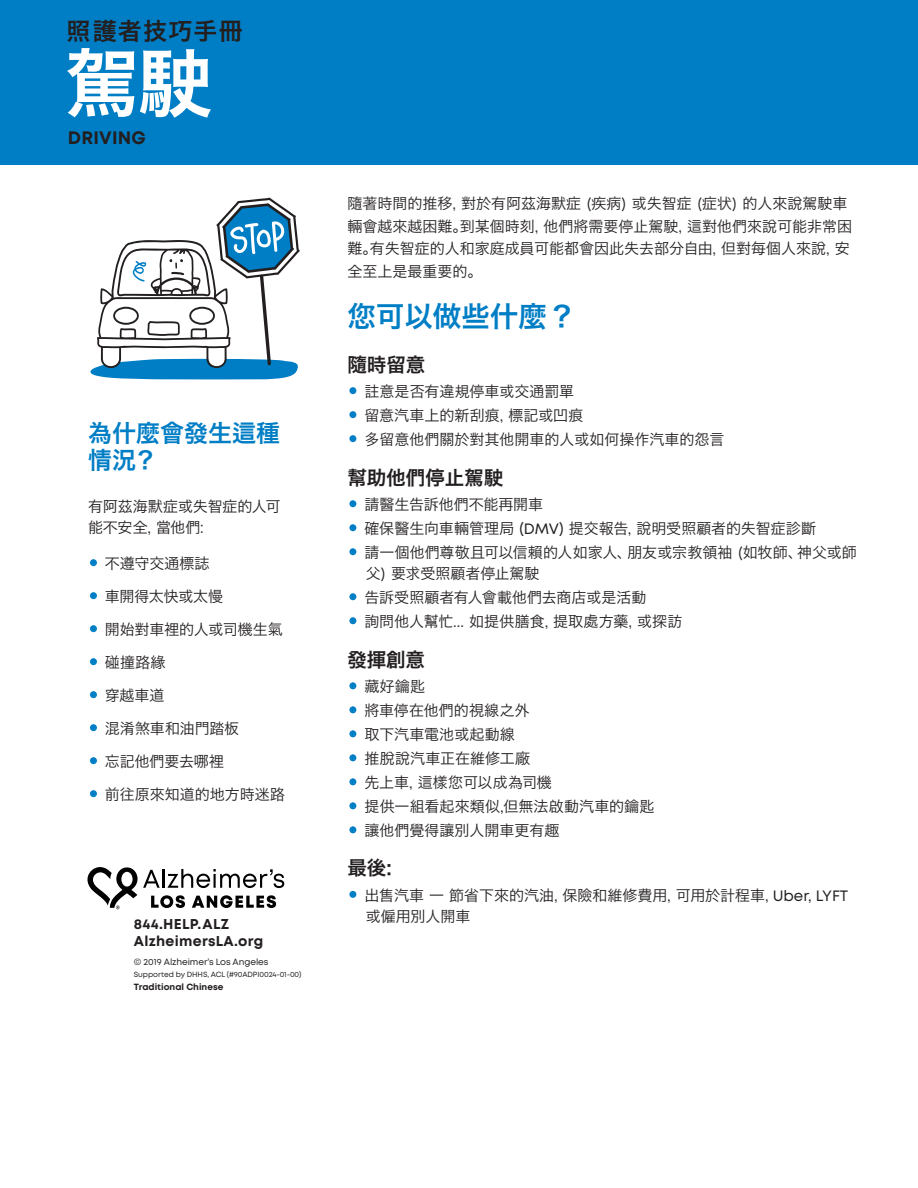
<style>
.page{position:relative;width:918px;height:1188px;background:#fff}
.page>*{position:absolute;margin:0;border:0;box-sizing:border-box;transform-origin:0 0}
.t1{font:75px "Hira Kaku Pro N W6";color:#fff}
.t2{font:28.5px "Hira Kaku Pro N W6";color:#007ec5}
.t3{font:24px/27px "Hira Kaku Pro N W6";color:#007ec5}
.t4{font:24px "Hira Kaku Pro N W6";letter-spacing:.05em;color:#231f20}
.t5{font:19.5px "Hira Kaku Pro N W6";color:#231f20}
.t6{font:700 18px "Mont";letter-spacing:.01em;color:#231f20}
.t7{font:15px/21px "Hira Kaku Pro N W3";color:#231f20}
.t8{font:700 14.25px/16.5px "Mont";letter-spacing:.02em;color:#231f20}
.t9{font:9px "Mont";letter-spacing:-.01em;color:#231f20}
.t10{font:700 9px "Mont";color:#231f20}
.t11{font:7.5px "Mont";letter-spacing:-.01em;color:#231f20}
.s1{font-family:"Century Gothic";font-size:18px;color:#007ec5}
.s2{font-family:"Mont"}
.s3{font-family:"Hiragino Sans GB W3"}
</style>
<div class="page">
<div style="left:0;top:0;width:918px;height:164px;background:#007ec5"></div>
<svg style="left:90px;top:198px;width:210px;height:181px"></svg>
<svg style="left:87px;top:867px;width:197px;height:42px"></svg>
<h3 class="t4" style="left:66px;top:9px;width:178px">照護者技巧手冊</h3>
<h1 class="t1" style="left:65px;top:15px;width:148px">駕駛</h1>
<p class="t6" style="left:68px;top:126px;width:80px">DRIVING</p>
<h3 class="t3" style="left:88px;top:419px;width:194px">為什麼會發生這種情況？</h3>
<p class="t7" style="left:88px;top:494px;width:194px">有阿茲海默症或失智症的人可能不安全, 當他們:</p>
<p class="t7" style="left:88px;top:552px;width:123px"><span class="s1">•</span> 不遵守交通標誌</p>
<p class="t7" style="left:88px;top:585px;width:137px"><span class="s1">•</span> 車開得太快或太慢</p>
<p class="t7" style="left:88px;top:618px;width:196px"><span class="s1">•</span> 開始對車裡的人或司機生氣</p>
<p class="t7" style="left:88px;top:651px;width:79px"><span class="s1">•</span> 碰撞路緣</p>
<p class="t7" style="left:88px;top:684px;width:78px"><span class="s1">•</span> 穿越車道</p>
<p class="t7" style="left:88px;top:717px;width:153px"><span class="s1">•</span> 混淆煞車和油門踏板</p>
<p class="t7" style="left:88px;top:750px;width:138px"><span class="s1">•</span> 忘記他們要去哪裡</p>
<p class="t7" style="left:88px;top:783px;width:198px"><span class="s1">•</span> 前往原來知道的地方時迷路</p>
<p class="t8" style="left:134px;top:916px;width:131px">844.HELP.ALZ<br>AlzheimersLA.org</p>
<p class="t9" style="left:134px;top:956px;width:136px">© 2019 Alzheimer’s Los Angeles</p>
<p class="t11" style="left:134px;top:970px;width:169px">Supported by DHHS, ACL (#90ADPI0024-01-00)</p>
<p class="t10" style="left:134px;top:981px;width:91px">Traditional Chinese</p>
<p class="t7" style="left:347px;top:191px;width:506px;line-height:22.5px">隨著時間的推移, 對於有阿茲海默症 (疾病) 或失智症 (症状) 的人來說駕駛車輛會越來越困難。到某個時刻, 他們將需要停止駕駛, 這對他們來說可能非常困難。有失智症的人和家庭成員可能都會因此失去部分自由, 但對每個人來說, 安全至上是最重要的。</p>
<h2 class="t2" style="left:347px;top:290px;width:230px">您可以做些什麼？</h2>
<h3 class="t5" style="left:347px;top:347px;width:80px">隨時留意</h3>
<p class="t7" style="left:347px;top:380px;width:228px"><span class="s1">•</span> 註意是否有違規停車或交通罰單</p>
<p class="t7" style="left:347px;top:404px;width:237px"><span class="s1">•</span> 留意汽車上的新刮痕, 標記或凹痕</p>
<p class="t7" style="left:347px;top:428px;width:378px"><span class="s1">•</span> 多留意他們關於對其他開車的人或如何操作汽車的怨言</p>
<h3 class="t5" style="left:347px;top:460px;width:158px">幫助他們停止駕駛</h3>
<p class="t7" style="left:347px;top:493px;width:197px"><span class="s1">•</span> 請醫生告訴他們不能再開車</p>
<p class="t7" style="left:347px;top:517px;width:470px"><span class="s1">•</span> 確保醫生向車輛管理局 <span class="s2">(DMV)</span> 提交報告, 說明受照顧者的失智症診斷</p>
<p class="t7" style="left:366px;top:541px;width:492px;text-indent:-18px"><span class="s1">•</span> 請一個他們尊敬且可以信賴的人如家人、朋友或宗教領袖 (如牧師、神父或師父) 要求受照顧者停止駕駛</p>
<p class="t7" style="left:347px;top:586px;width:300px"><span class="s1">•</span> 告訴受照顧者有人會載他們去商店或是活動</p>
<p class="t7" style="left:347px;top:610px;width:336px"><span class="s1">•</span> 詢問他人幫忙... 如提供膳食, 提取處方藥, 或探訪</p>
<h3 class="t5" style="left:347px;top:642px;width:79px">發揮創意</h3>
<p class="t7" style="left:347px;top:675px;width:79px"><span class="s1">•</span> 藏好鑰匙</p>
<p class="t7" style="left:347px;top:699px;width:183px"><span class="s1">•</span> 將車停在他們的視線之外</p>
<p class="t7" style="left:347px;top:723px;width:169px"><span class="s1">•</span> 取下汽車電池或起動線</p>
<p class="t7" style="left:347px;top:747px;width:184px"><span class="s1">•</span> 推脫說汽車正在維修工廠</p>
<p class="t7" style="left:347px;top:771px;width:206px"><span class="s1">•</span> 先上車, 這樣您可以成為司機</p>
<p class="t7" style="left:347px;top:795px;width:308px"><span class="s1">•</span> 提供一組看起來類似,但無法<span class="s3">啟</span>動汽車的鑰匙</p>
<p class="t7" style="left:347px;top:819px;width:213px"><span class="s1">•</span> 讓他們覺得讓別人開車更有趣</p>
<h3 class="t5" style="left:347px;top:850px;width:46px">最後:</h3>
<p class="t7" style="left:366px;top:884px;width:484px;text-indent:-18px"><span class="s1">•</span> 出售汽車 一 節省下來的汽油, 保險和維修費用, 可用於計程車, <span class="s2">Uber, LYFT</span>或僱用別人開車</p>
</div>
